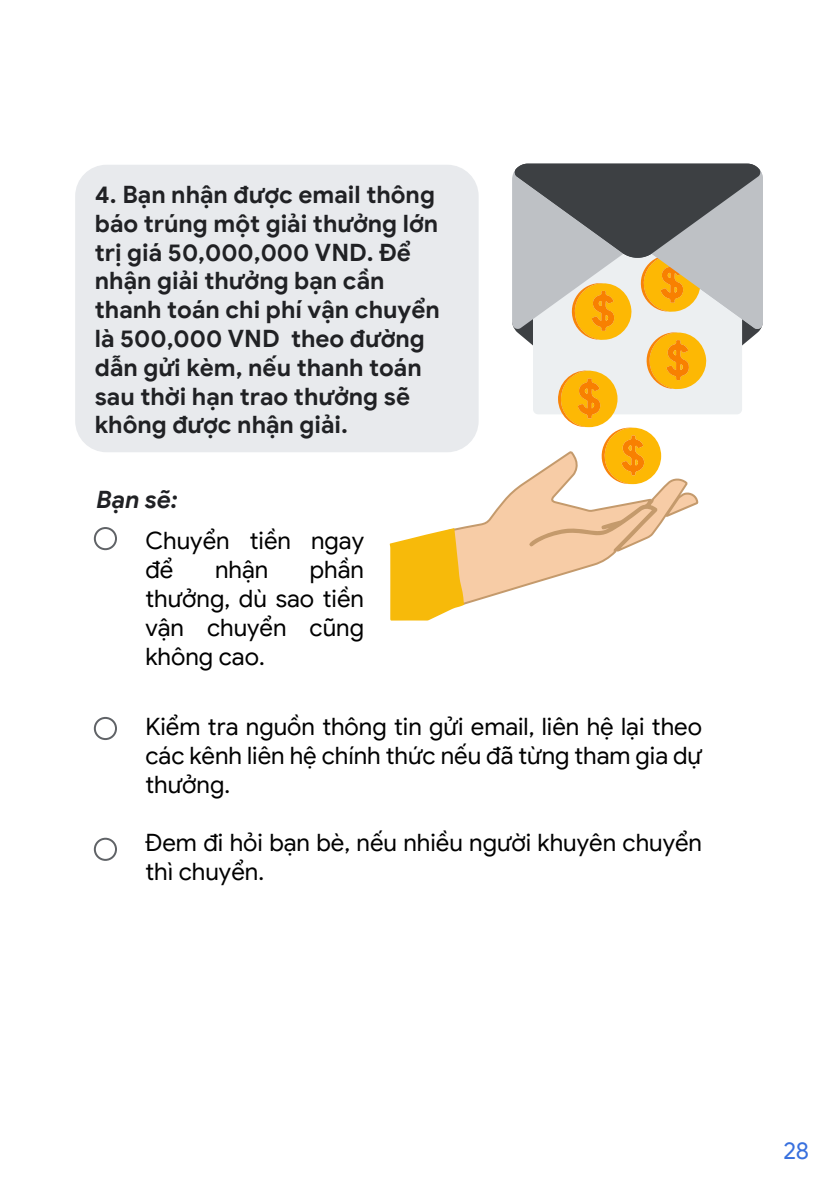
<style>
.page{position:relative;width:840px;height:1191px;background:#fff}
.page>*{position:absolute;margin:0;border:0;box-sizing:border-box;transform-origin:0 0}
.t1{font:24px/28.8px "Google Sans";color:#000}
.t2{font:700 24px/28.8px "Google Sans";color:#202124}
.t3{font:italic 700 24px "Google Sans";color:#202124}
.t4{font:24px "Google Sans";color:#3870de}
</style>
<div class="page">
<div style="left:75px;top:165px;width:403px;height:287px;background:#e8eaed;border-radius:31px"></div>
<div style="left:94px;top:837px;width:23px;height:24px;border:2px solid #606367;border-radius:50%"></div>
<div style="left:94px;top:717px;width:23px;height:23px;border:2px solid #606367;border-radius:50%"></div>
<div style="left:94px;top:527px;width:23px;height:23px;border:2px solid #606367;border-radius:50%"></div>
<svg style="left:389px;top:164px;width:373px;height:456px"></svg>
<p class="t2" style="left:95px;top:180px;width:346px">4. Bạn nhận được email thông báo trúng một giải thưởng lớn trị giá 50,000,000 VND. Để nhận giải thưởng bạn cần thanh toán chi phí vận chuyển là 500,000 VND theo đường dẫn gửi kèm, nếu thanh toán sau thời hạn trao thưởng sẽ không được nhận giải.</p>
<p class="t3" style="left:96px;top:483px;width:83px">Bạn sẽ:</p>
<p class="t1" style="left:145px;top:526px;width:220px">Chuyển tiền ngay để</p>
<p class="t1" style="left:145px;top:554px;width:220px;text-align:justify;text-indent:164px">phần thưởng, dù sao tiền vận chuyển cũng không cao.</p>
<p class="t1" style="left:215px;top:554px;width:55px">nhận</p>
<p class="t1" style="left:145px;top:711px;width:557px;text-align:justify">Kiểm tra nguồn thông tin gửi email, liên hệ lại theo các kênh liên hệ chính thức nếu đã từng tham gia dự thưởng.</p>
<p class="t1" style="left:145px;top:828px;width:557px">Đem đi hỏi bạn bè, nếu nhiều người khuyên chuyển thì chuyển.</p>
<p class="t4" style="left:782px;top:1135px;width:27px">28</p>
</div>
